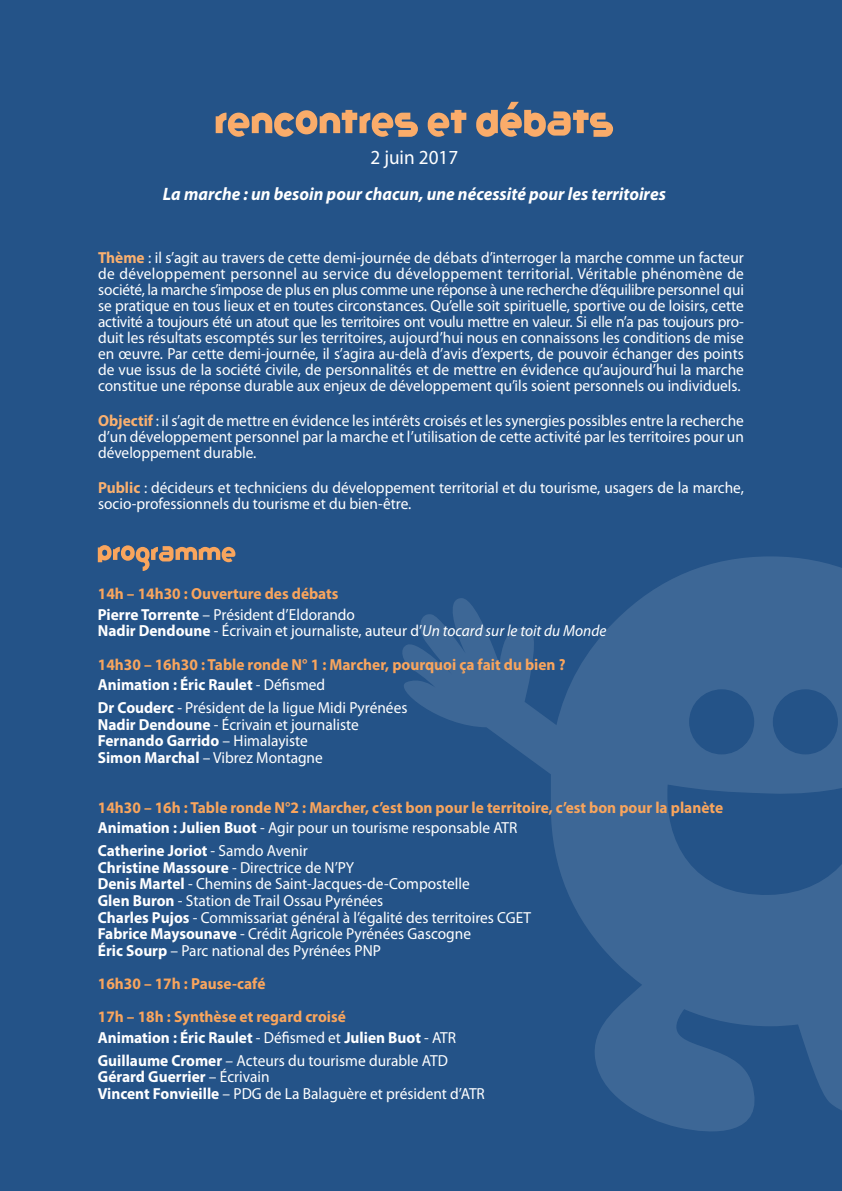
<style>
.page{position:relative;width:842px;height:1191px;background:#245388}
.page>*{position:absolute;margin:0;border:0;box-sizing:border-box;transform-origin:0 0}
.t1{font:20px "Myriad Pro";color:#fff;scale:.96 1}
.t2{font:italic 700 18px "Myriad Pro";color:#fff;scale:.96 1}
.t3{font:16px/16px "Myriad Pro";color:#fff;scale:.96 1}
.t4{font:700 16px/20.6px "Myriad Pro";color:#f9a55d;scale:.96 1}
.t5{font:700 16px/22.6px "Myriad Pro";color:#fff;scale:.96 1}
.s1{font-weight:700;color:#fab06f}
.s2{color:#fff}
.s3{font-weight:400;color:#fff}
.s4{font-weight:400;font-style:italic;color:#fff}
.s5{font-weight:700}
.s6{font-weight:400}
</style>
<div class="page">
<svg style="left:402px;top:556px;width:440px;height:576px"></svg>
<svg style="left:98px;top:545px;width:137px;height:26px"></svg>
<svg style="left:216px;top:102px;width:397px;height:35px"></svg>
<p class="t1" style="left:370px;top:145px;width:93px">2 juin 2017</p>
<p class="t2" style="left:163px;top:182px;width:525px">La marche : un besoin pour chacun, une nécessité pour les territoires</p>
<p class="t3" style="left:98px;top:249px;width:674px;text-align:justify"><span class="s1">Thème</span> : il s’agit au travers de cette demi-journée de débats d’interroger la marche comme un facteur de développement personnel au service du développement territorial. Véritable phénomène de société, la marche s’impose de plus en plus comme une réponse à une recherche d’équilibre personnel qui se pratique en tous lieux et en toutes circonstances. Qu’elle soit spirituelle, sportive ou de loisirs, cette activité a toujours été un atout que les territoires ont voulu mettre en valeur. Si elle n’a pas toujours pro&shy;duit les résultats escomptés sur les territoires, aujourd’hui nous en connaissons les conditions de mise en œuvre. Par cette demi-journée, il s’agira au-delà d’avis d’experts, de pouvoir échanger des points de vue issus de la société civile, de personnalités et de mettre en évidence qu’aujourd’hui la marche constitue une réponse durable aux enjeux de développement qu’ils soient personnels ou individuels.</p>
<p class="t3" style="left:98px;top:412px;width:674px;text-align:justify"><span class="s1">Objectif</span> : il s’agit de mettre en évidence les intérêts croisés et les synergies possibles entre la recherche d’un développement personnel par la marche et l’utilisation de cette activité par les territoires pour un développement durable.</p>
<p class="t3" style="left:98px;top:479px;width:674px"><span class="s1">Public</span> : décideurs et techniciens du développement territorial et du tourisme, usagers de la marche, socio-professionnels du tourisme et du bien-être.</p>
<p class="t4" style="left:98px;top:583px;width:269px">14h – 14h30 : Ouverture des débats<br><span class="s2">Pierre Torrente</span> <span class="s3">– Président d’Eldorando</span></p>
<p class="t4" style="left:98px;top:614px;width:531px;line-height:33.2px"><span class="s2">Nadir Dendoune</span> <span class="s3">- Écrivain et journaliste, auteur d’</span><span class="s4">Un tocard sur le toit du Monde<br></span>14h30 – 16h30 : Table ronde N° 1 : Marcher, pourquoi ça fait du bien ?</p>
<p class="t3" style="left:98px;top:673px;width:324px;line-height:22.6px"><span class="s5">Animation : Éric Raulet</span> - Défismed<br><span class="s5">Dr Couderc</span> - Président de la ligue Midi Pyrénées</p>
<p class="t3" style="left:98px;top:715px;width:273px;line-height:16.6px"><span class="s5">Nadir Dendoune</span> - Écrivain et journaliste<br><span class="s5">Fernando Garrido</span> – Himalayiste<br><span class="s5">Simon Marchal</span> – Vibrez Montagne</p>
<p class="t4" style="left:98px;top:796px;width:653px">14h30 – 16h : Table ronde N°2 : Marcher, c’est bon pour le territoire, c’est bon pour la planète<br><span class="s2">Animation : Julien Buot</span> <span class="s3">- Agir pour un tourisme responsable ATR</span></p>
<p class="t3" style="left:98px;top:842px;width:453px;line-height:16.6px"><span class="s5">Catherine Joriot</span> - Samdo Avenir<br><span class="s5">Christine Massoure</span> - Directrice de N’PY<br><span class="s5">Denis Martel</span> - Chemins de Saint-Jacques-de-Compostelle<br><span class="s5">Glen Buron</span> - Station de Trail Ossau Pyrénées<br><span class="s5">Charles Pujos</span> - Commissariat général à l’égalité des territoires CGET <span class="s5">Fabrice Maysounave</span> - Crédit Agricole Pyrénées Gascogne<br><span class="s5">Éric Sourp</span> – Parc national des Pyrénées PNP</p>
<p class="t4" style="left:98px;top:966px;width:260px;line-height:33.2px">16h30 – 17h : Pause-café<br>17h – 18h : Synthèse et regard croisé</p>
<p class="t5" style="left:98px;top:1025px;width:375px">Animation : Éric Raulet <span class="s6">- Défismed et</span> Julien Buot <span class="s6">- ATR<br></span>Guillaume Cromer <span class="s6">– Acteurs du tourisme durable ATD</span></p>
<p class="t3" style="left:98px;top:1068px;width:405px;line-height:16.9px"><span class="s5">Gérard Guerrier</span> – Écrivain<br><span class="s5">Vincent Fonvieille</span> – PDG de La Balaguère et président d’ATR</p>
</div>
